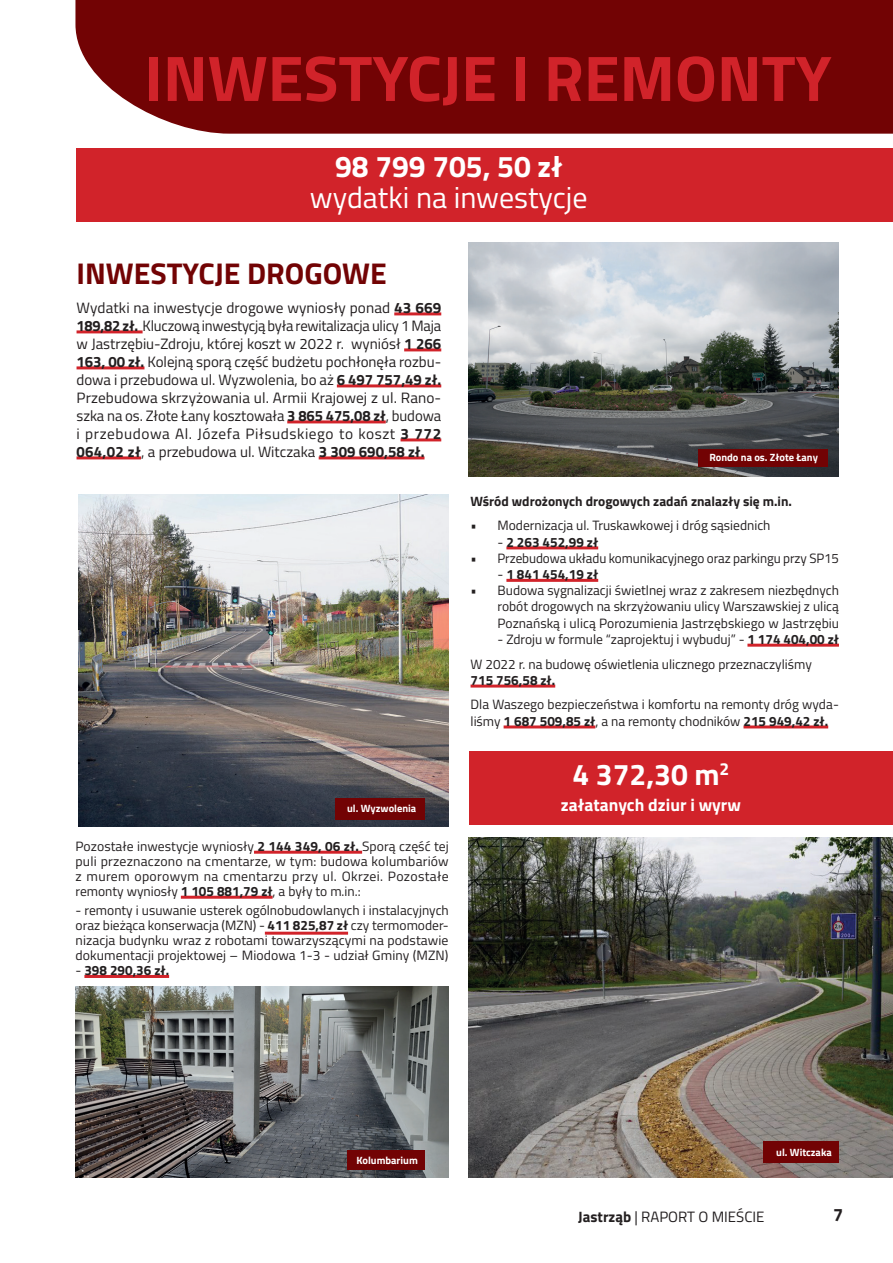
<style>
.page{position:relative;width:893px;height:1263px;background:#fff}
.page>*{position:absolute;margin:0;border:0;box-sizing:border-box;transform-origin:0 0}
.t1{font:700 64.5px "Titillium Web";color:#d1232a}
.t2{font:700 30px "Titillium Web";color:#fff}
.t3{font:30px "Titillium Web";color:#fff}
.t4{font:700 30px "Titillium Web";color:#720304}
.t5{font:700 18px "Titillium Web";color:#231f20}
.t6{font:700 17.55px "Titillium Web";color:#fff}
.t7{font:15px/18px "Titillium Web";color:#231f20;text-align:justify}
.t8{font:13.5px/15px "Titillium Web";color:#231f20;text-align:justify}
.t9{font:700 13.5px "Titillium Web";color:#231f20}
.t10{font:700 10.5px "Titillium Web";color:#fff}
.s1{font-weight:700}
.s2{font-weight:400}
</style>
<div class="page">
<div style="left:470px;top:752px;width:423px;height:73px;background:#d1232a"></div>
<div style="left:77px;top:148px;width:816px;height:73px;background:#d1232a"></div>
<hr style="left:394px;top:312px;width:47px;height:3px;background:#d1232a">
<hr style="left:77px;top:330px;width:66px;height:3px;background:#d1232a">
<hr style="left:404px;top:348px;width:37px;height:3px;background:#d1232a">
<hr style="left:77px;top:366px;width:67px;height:3px;background:#d1232a">
<hr style="left:337px;top:384px;width:104px;height:3px;background:#d1232a">
<hr style="left:287px;top:420px;width:99px;height:3px;background:#d1232a">
<hr style="left:401px;top:438px;width:40px;height:3px;background:#d1232a">
<hr style="left:77px;top:456px;width:64px;height:3px;background:#d1232a">
<hr style="left:319px;top:456px;width:105px;height:3px;background:#d1232a">
<hr style="left:506px;top:546px;width:92px;height:3px;background:#d1232a">
<hr style="left:506px;top:579px;width:92px;height:3px;background:#d1232a">
<hr style="left:747px;top:644px;width:92px;height:3px;background:#d1232a">
<hr style="left:471px;top:684px;width:84px;height:3px;background:#d1232a">
<hr style="left:504px;top:725px;width:91px;height:3px;background:#d1232a">
<hr style="left:743px;top:725px;width:85px;height:3px;background:#d1232a">
<hr style="left:254px;top:851px;width:108px;height:3px;background:#d1232a">
<hr style="left:181px;top:896px;width:92px;height:3px;background:#d1232a">
<hr style="left:265px;top:932px;width:83px;height:3px;background:#d1232a">
<hr style="left:84px;top:975px;width:85px;height:3px;background:#d1232a">
<div style="left:75px;top:0;width:818px;height:134px;background:#720304"></div>
<img style="left:469px;top:242px;width:370px;height:235px">
<img style="left:469px;top:838px;width:424px;height:340px">
<img style="left:79px;top:495px;width:370px;height:331px">
<img style="left:76px;top:986px;width:373px;height:192px">
<div style="left:698px;top:449px;width:130px;height:18px;background:#720304"></div>
<div style="left:347px;top:1149px;width:78px;height:20px;background:#720304"></div>
<div style="left:763px;top:1141px;width:76px;height:21px;background:#720304"></div>
<div style="left:335px;top:798px;width:90px;height:21px;background:#720304"></div>
<h1 class="t1" style="left:145px;top:29px;width:688px">INWESTYCJE I REMONTY</h1>
<h2 class="t2" style="left:335px;top:143px;width:229px">98 799 705, 50 zł</h2>
<h2 class="t3" style="left:310px;top:176px;width:279px">wydatki na inwestycje</h2>
<h2 class="t4" style="left:77px;top:250px;width:312px">INWESTYCJE DROGOWE</h2>
<p class="t7" style="left:77px;top:297px;width:366px">Wydatki na inwestycje drogowe wyniosły ponad <span class="s1">43 669<br>189,82 zł.</span> Kluczową inwestycją była rewitalizacja ulicy 1 Maja w Jastrzębiu-Zdroju, której koszt w 2022 r. wyniósł <span class="s1">1 266<br>163, 00 zł.</span> Kolejną sporą część budżetu pochłonęła rozbu&shy;dowa i przebudowa ul. Wyzwolenia, bo aż <span class="s1">6 497 757,49 zł.<br></span>Przebudowa skrzyżowania ul. Armii Krajowej z ul. Rano&shy;szka na os. Złote Łany kosztowała <span class="s1">3 865 475,08 zł</span>, budowa i przebudowa Al. Józefa Piłsudskiego to koszt <span class="s1">3 772<br>064,02 zł</span>, a przebudowa ul. Witczaka <span class="s1">3 309 690,58 zł.</span></p>
<p class="t10" style="left:347px;top:800px;width:71px">ul. Wyzwolenia</p>
<p class="t8" style="left:76px;top:838px;width:375px">Pozostałe inwestycje wyniosły <span class="s1">2 144 349, 06 zł.</span> Sporą część tej puli przeznaczono na cmentarze, w tym: budowa kolumbariów z murem oporowym na cmentarzu przy ul. Okrzei. Pozostałe remonty wyniosły <span class="s1">1 105 881,79 zł</span>, a były to m.in.:</p>
<p class="t8" style="left:76px;top:902px;width:375px">- remonty i usuwanie usterek ogólnobudowlanych i instalacyjnych oraz bieżąca konserwacja (MZN) - <span class="s1">411 825,87 zł</span> czy termomoder&shy;nizacja budynku wraz z robotami towarzyszącymi na podstawie dokumentacji projektowej – Miodowa 1-3 - udział Gminy (MZN)</p>
<p class="t9" style="left:76px;top:960px;width:95px"><span class="s2">-</span> 398 290,36 zł.</p>
<p class="t10" style="left:709px;top:449px;width:110px">Rondo na os. Złote Łany</p>
<p class="t9" style="left:471px;top:491px;width:323px">Wśród wdrożonych drogowych zadań znalazły się m.in.</p>
<p class="t8" style="left:471px;top:518px;width:301px">• Modernizacja ul. Truskawkowej i dróg sąsiednich</p>
<p class="t9" style="left:498px;top:532px;width:102px"><span class="s2">-</span> 2 263 452,99 zł</p>
<p class="t8" style="left:471px;top:550px;width:370px">• Przebudowa układu komunikacyjnego oraz parkingu przy SP15</p>
<p class="t9" style="left:498px;top:564px;width:102px"><span class="s2">-</span> 1 841 454,19 zł</p>
<p class="t8" style="left:498px;top:582px;width:343px;line-height:16.2px;text-indent:-27px">• Budowa sygnalizacji świetlnej wraz z zakresem niezbędnych robót drogowych na skrzyżowaniu ulicy Warszawskiej z ulicą Poznańską i ulicą Porozumienia Jastrzębskiego w Jastrzębiu</p>
<p class="t8" style="left:471px;top:626px;width:370px;line-height:24.8px;text-indent:27px">- Zdroju w formule “zaprojektuj i wybuduj” - <span class="s1">1 174 404,00 zł<br></span>W 2022 r. na budowę oświetlenia ulicznego przeznaczyliśmy</p>
<p class="t9" style="left:471px;top:670px;width:86px">715 756,58 zł.</p>
<p class="t8" style="left:471px;top:696px;width:370px;line-height:16.2px">Dla Waszego bezpieczeństwa i komfortu na remonty dróg wyda&shy;liśmy <span class="s1">1 687 509,85 zł</span>, a na remonty chodników <span class="s1">215 949,42 zł.</span></p>
<h2 class="t2" style="left:572px;top:751px;width:158px">4 372,30 m<sup>2</sup></h2>
<p class="t6" style="left:561px;top:791px;width:181px">załatanych dziur i wyrw</p>
<p class="t10" style="left:356px;top:1152px;width:63px">Kolumbarium</p>
<p class="t10" style="left:776px;top:1145px;width:57px">ul. Witczaka</p>
<p class="t7" style="left:578px;top:1206px;width:188px"><span class="s1">Jastrząb</span> | RAPORT O MIEŚCIE</p>
<h3 class="t5" style="left:833px;top:1201px;width:12px">7</h3>
</div>
